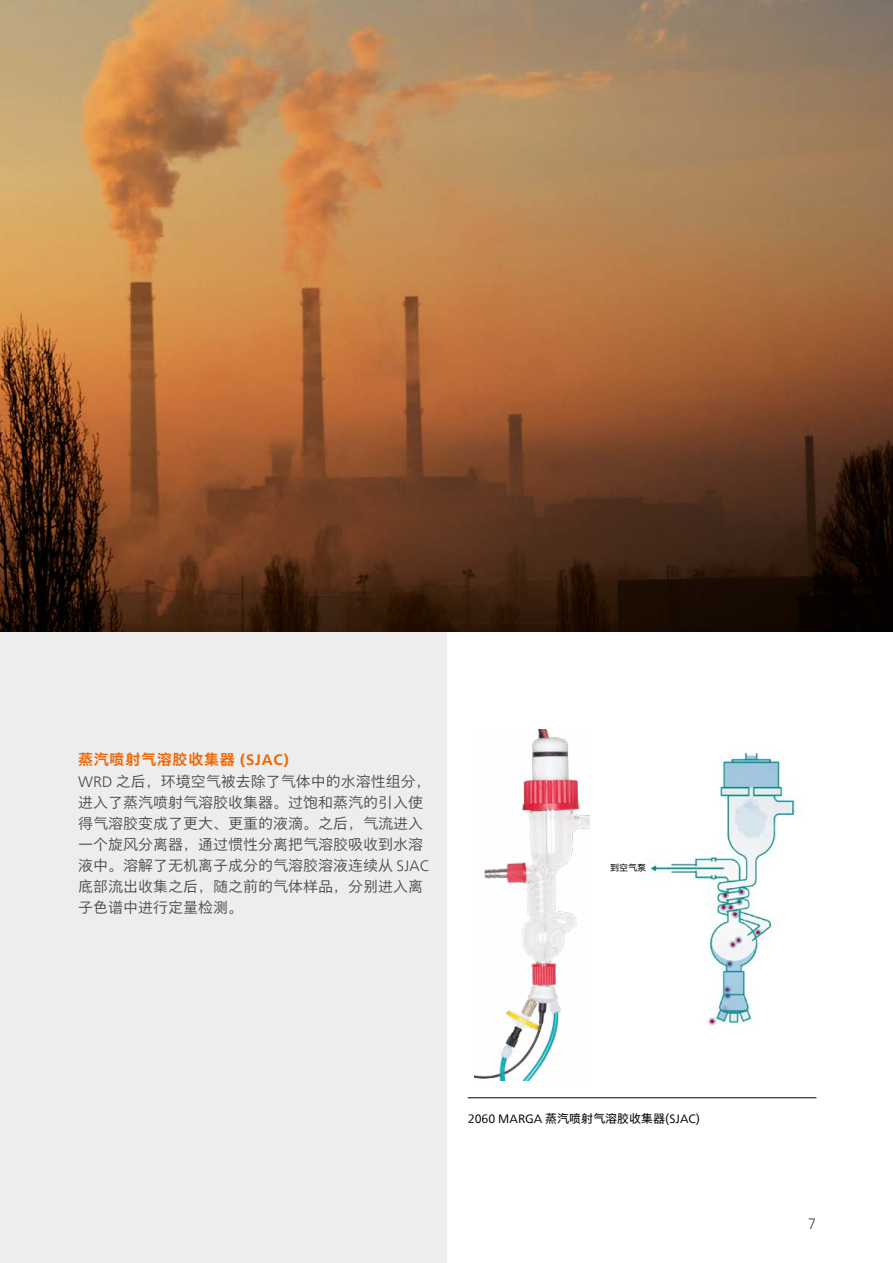
<style>
.page{position:relative;width:893px;height:1263px;background:#fff}
.page>*{position:absolute;margin:0;border:0;box-sizing:border-box;transform-origin:0 0}
.t1{font:300 15px/21px "M Xiang He Hei SC Pro";color:#4a4a49}
.t2{font:300 15px "Neue Frutiger World";color:#4a4a49}
.t3{font:12px "Neue Frutiger World";color:#000}
.t4{font:9px "M Xiang He Hei SC Pro";color:#000}
.s1{font-weight:700;color:#ec6606}
.s2{font-family:"Neue Frutiger World";font-weight:700;color:#ec6606}
.s3{font-family:"Neue Frutiger World"}
.s4{font-family:"M Xiang He Hei SC Pro"}
</style>
<div class="page">
<img style="left:446px;top:736px;width:349px;height:338px">
<div style="left:0;top:631px;width:446px;height:632px;background:#ededed"></div>
<img style="left:0;top:0;width:893px;height:631px">
<img style="left:475px;top:729px;width:114px;height:351px">
<hr style="left:468px;top:1097px;width:348px;height:1px;background:#000">
<p class="t1" style="left:78px;top:748px;width:354px;line-height:22.5px"><span class="s1">蒸汽喷射气溶胶收集器</span> <span class="s2">(SJAC)<br></span><span class="s3">WRD</span> 之后，环境空气被去除了气体中的水溶性组分，</p>
<p class="t1" style="left:78px;top:792px;width:352px">进入了蒸汽喷射气溶胶收集器。过饱和蒸汽的引入使得气溶胶变成了更大、更重的液滴。之后，气流进入一个旋风分离器，通过惯性分离把气溶胶吸收到水溶液中。溶解了无机离子成分的气溶胶溶液连续从 <span class="s3">SJAC</span>底部流出收集之后，随之前的气体样品，分别进入离子色谱中进行定量检测。</p>
<p class="t4" style="left:610px;top:862px;width:37px">到空气泵</p>
<p class="t3" style="left:468px;top:1110px;width:234px">2060 MARGA <span class="s4">蒸汽喷射气溶胶收集器(</span>SJAC<span class="s4">)</span></p>
<p class="t2" style="left:808px;top:1211px;width:10px">7</p>
</div>
